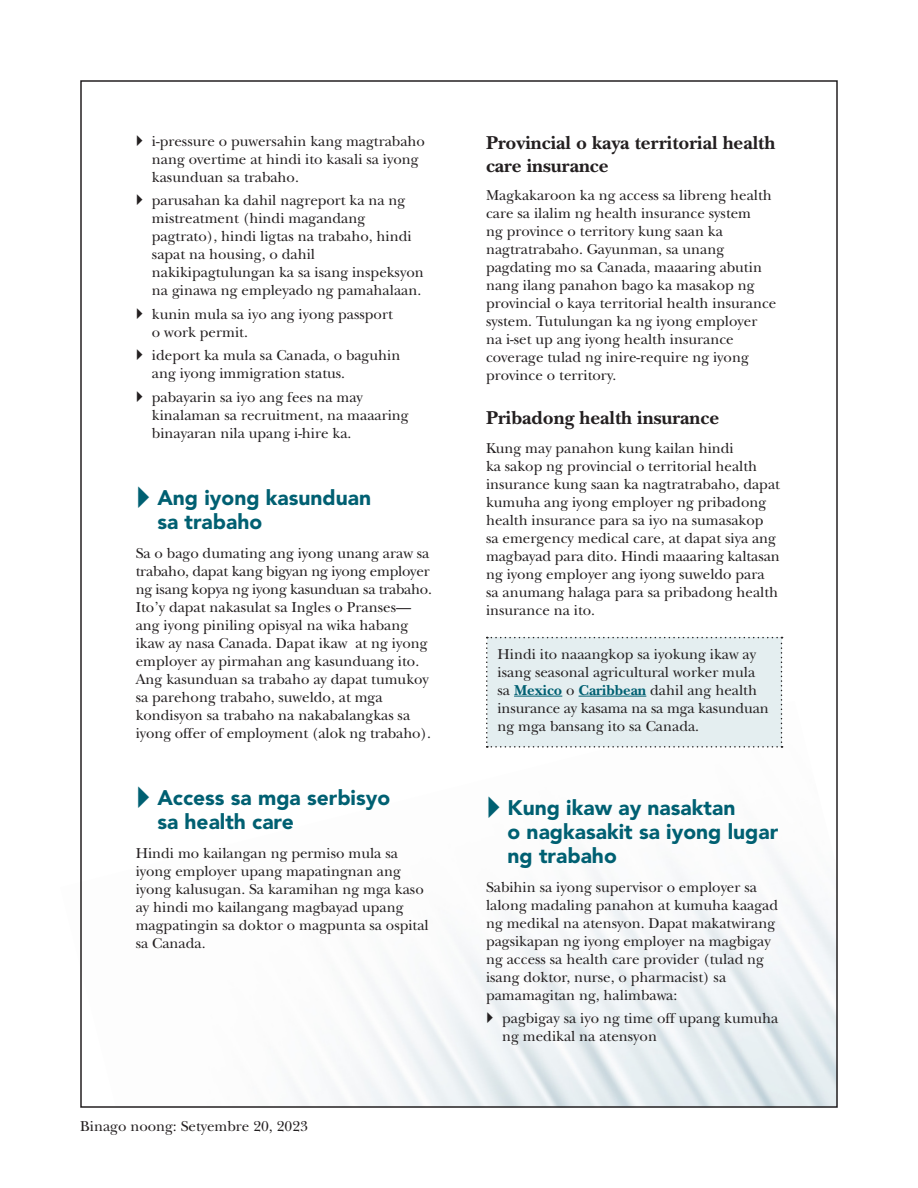
<style>
.page{position:relative;width:918px;height:1188px;background:#fff}
.page>*{position:absolute;margin:0;border:0;box-sizing:border-box;transform-origin:0 0}
.t1{font:900 21px/24px "Avenir LT Std";color:#006072}
.Body_H2{font:700 19.5px/22.5px "New Baskerville Std";color:#231f20}
.Body_text{font:15px/18px "New Baskerville Std";color:#231f20}
.s1{font-weight:700;color:#006072}
</style>
<div class="page">
<div style="left:486px;top:637px;width:297px;height:111px;background:#e4eef0"></div>
<hr style="left:514px;top:696px;width:48px;height:1px;background:#006072">
<hr style="left:579px;top:696px;width:67px;height:1px;background:#006072">
<svg style="left:487px;top:1012px;width:6px;height:11px"></svg>
<p class="Body_text" style="left:152px;top:132px;width:274px">i-pressure o puwersahin kang magtrabaho nang overtime at hindi ito kasali sa iyong kasunduan sa trabaho.</p>
<p class="Body_text" style="left:152px;top:192px;width:273px">parusahan ka dahil nagreport ka na ng mistreatment (hindi magandang pagtrato), hindi ligtas na trabaho, hindi sapat na housing, o dahil nakikipagtulungan ka sa isang inspeksyon na ginawa ng empleyado ng pamahalaan.</p>
<p class="Body_text" style="left:152px;top:305px;width:242px">kunin mula sa iyo ang iyong passport o work permit.</p>
<p class="Body_text" style="left:152px;top:346px;width:250px">ideport ka mula sa Canada, o baguhin ang iyong immigration status.</p>
<p class="Body_text" style="left:152px;top:388px;width:258px">pabayarin sa iyo ang fees na may kinalaman sa recruitment, na maaaring binayaran nila upang i-hire ka.</p>
<p class="t1" style="left:157px;top:485px;width:215px">Ang iyong kasunduan sa trabaho</p>
<p class="Body_text" style="left:136px;top:544px;width:298px">Sa o bago dumating ang iyong unang araw sa trabaho, dapat kang bigyan ng iyong employer ng isang kopya ng iyong kasunduan sa trabaho.<br>Ito’y dapat nakasulat sa Ingles o Pranses— ang iyong piniling opisyal na wika habang ikaw ay nasa Canada. Dapat ikaw at ng iyong employer ay pirmahan ang kasunduang ito.<br>Ang kasunduan sa trabaho ay dapat tumukoy sa parehong trabaho, suweldo, at mga kondisyon sa trabaho na nakabalangkas sa iyong offer of employment (alok ng trabaho).</p>
<p class="t1" style="left:157px;top:785px;width:234px">Access sa mga serbisyo sa health care</p>
<p class="Body_text" style="left:136px;top:844px;width:295px">Hindi mo kailangan ng permiso mula sa iyong employer upang mapatingnan ang iyong kalusugan. Sa karamihan ng mga kaso ay hindi mo kailangang magbayad upang magpatingin sa doktor o magpunta sa ospital sa Canada.</p>
<p class="Body_text" style="left:80px;top:1118px;width:229px">Binago noong: Setyembre 20, 2023</p>
<p class="Body_H2" style="left:486px;top:132px;width:291px">Provincial o kaya territorial health care insurance</p>
<p class="Body_text" style="left:486px;top:187px;width:292px">Magkakaroon ka ng access sa libreng health care sa ilalim ng health insurance system<br>ng province o territory kung saan ka nagtratrabaho. Gayunman, sa unang pagdating mo sa Canada, maaaring abutin nang ilang panahon bago ka masakop ng provincial o kaya territorial health insurance system. Tutulungan ka ng iyong employer na i-set up ang iyong health insurance coverage tulad ng inire-require ng iyong province o territory.</p>
<p class="Body_H2" style="left:486px;top:407px;width:235px">Pribadong health insurance</p>
<p class="Body_text" style="left:486px;top:439px;width:295px">Kung may panahon kung kailan hindi<br>ka sakop ng provincial o territorial health insurance kung saan ka nagtratrabaho, dapat kumuha ang iyong employer ng pribadong health insurance para sa iyo na sumasakop<br>sa emergency medical care, at dapat siya ang magbayad para dito. Hindi maaaring kaltasan ng iyong employer ang iyong suweldo para sa anumang halaga para sa pribadong health insurance na ito.</p>
<p class="Body_text" style="left:498px;top:645px;width:273px">Hindi ito naaangkop sa iyokung ikaw ay isang seasonal agricultural worker mula sa <span class="s1">Mexico</span> o <span class="s1">Caribbean</span> dahil ang health insurance ay kasama na sa mga kasunduan ng mga bansang ito sa Canada.</p>
<p class="t1" style="left:508px;top:795px;width:272px">Kung ikaw ay nasaktan<br>o nagkasakit sa iyong lugar ng trabaho</p>
<p class="Body_text" style="left:486px;top:878px;width:294px">Sabihin sa iyong supervisor o employer sa lalong madaling panahon at kumuha kaagad ng medikal na atensyon. Dapat makatwirang pagsikapan ng iyong employer na magbigay ng access sa health care provider (tulad ng isang doktor, nurse, o pharmacist) sa pamamagitan ng, halimbawa:</p>
<p class="Body_text" style="left:502px;top:1009px;width:278px">pagbigay sa iyo ng time off upang kumuha ng medikal na atensyon</p>
</div>
